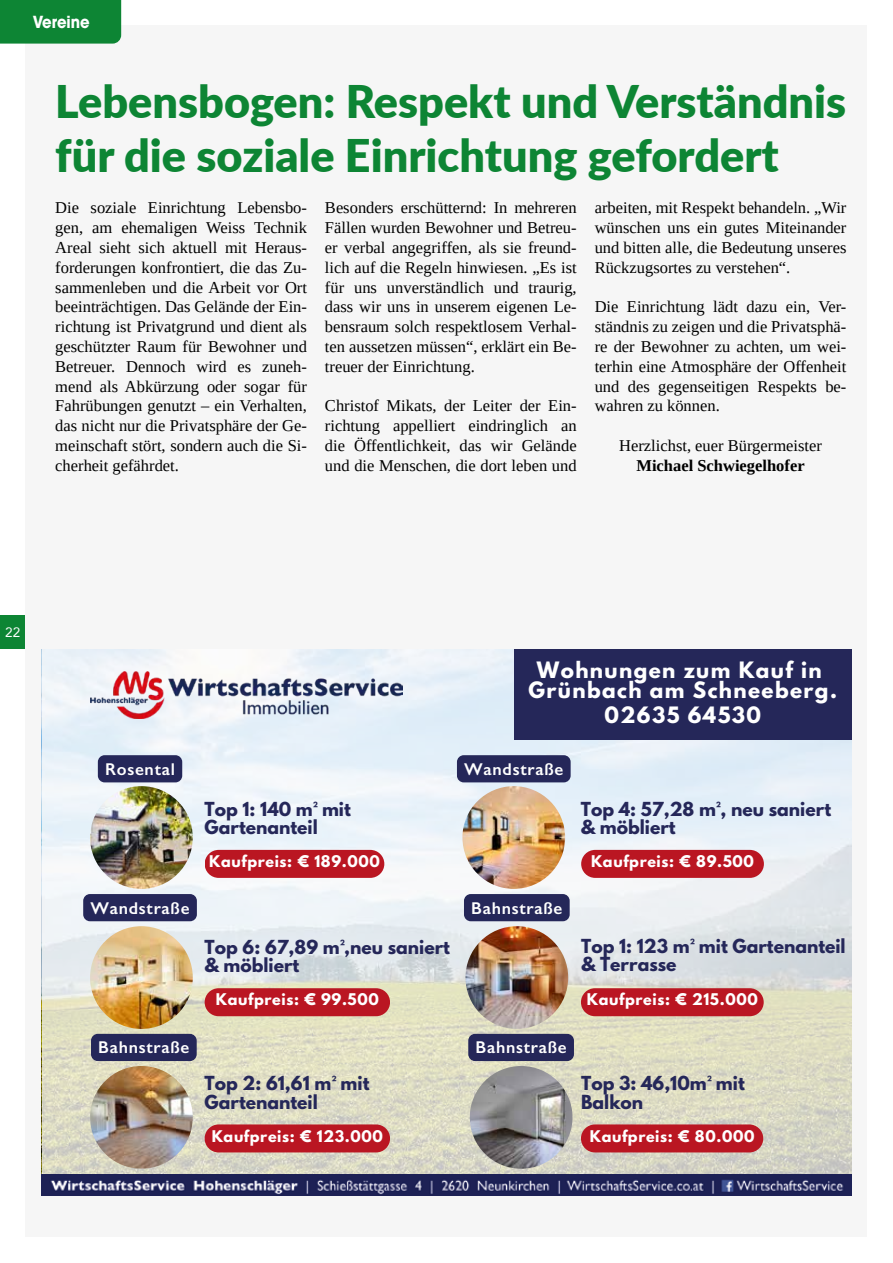
<style>
.page{position:relative;width:893px;height:1263px;background:#fff}
.page>*{position:absolute;margin:0;border:0;box-sizing:border-box;transform-origin:0 0}
.t1{font:900 45px/54px "Lato";color:#0d8534}
.t2{font:700 19.95px/19.4px "League Spartan";letter-spacing:.07em;color:#fff;text-align:center}
.t3{font:700 17.1px/18.1px "League Spartan";color:#252759}
.t4{font:600 17.1px "Gill Sans";letter-spacing:.045em;color:#fff}
.t5{font:16.5px/19.8px "Liberation Serif";color:#000;text-align:justify}
.t6{font:700 16.5px "Liberation Serif";color:#000}
.t7{font:700 16.5px "ITC Avant Garde Pro";color:#fff;scale:.9 1}
.t8{font:700 14.25px "League Spartan";letter-spacing:.045em;color:#fff}
.t9{font:13.5px "Avenir";color:#fff}
</style>
<div class="page">
<div style="left:0;top:615px;width:26px;height:33px;background:#0d8534"></div>
<div style="left:26px;top:26px;width:841px;height:1211px;background:#f6f6f6"></div>
<div style="left:0;top:0;width:121px;height:44px;background:#0d8534"></div>
<svg style="left:42px;top:649px;width:809px;height:526px"></svg>
<img style="left:42px;top:1175px;width:809px;height:21px">
<img style="left:90px;top:671px;width:313px;height:47px">
<img style="left:90px;top:786px;width:103px;height:103px;border-radius:51px">
<div style="left:205px;top:850px;width:179px;height:28px;background:#ba1622;border-radius:14px"></div>
<div style="left:581px;top:850px;width:183px;height:28px;background:#ba1622;border-radius:14px"></div>
<div style="left:205px;top:988px;width:185px;height:28px;background:#ba1622;border-radius:14px"></div>
<div style="left:581px;top:988px;width:183px;height:28px;background:#ba1622;border-radius:14px"></div>
<div style="left:205px;top:1124px;width:185px;height:28px;background:#ba1622;border-radius:14px"></div>
<div style="left:581px;top:1124px;width:182px;height:28px;background:#ba1622;border-radius:14px"></div>
<img style="left:462px;top:786px;width:103px;height:103px;border-radius:51px">
<img style="left:90px;top:926px;width:103px;height:103px;border-radius:51px">
<img style="left:465px;top:926px;width:103px;height:103px;border-radius:51px">
<img style="left:90px;top:1066px;width:103px;height:102px;border-radius:50px">
<img style="left:470px;top:1066px;width:102px;height:103px;border-radius:51px">
<div style="left:514px;top:649px;width:337px;height:90px;background:#252759"></div>
<div style="left:98px;top:755px;width:84px;height:27px;background:#252759;border-radius:7px"></div>
<div style="left:457px;top:755px;width:114px;height:27px;background:#252759;border-radius:7px"></div>
<div style="left:83px;top:894px;width:114px;height:27px;background:#252759;border-radius:7px"></div>
<div style="left:464px;top:894px;width:106px;height:27px;background:#252759;border-radius:7px"></div>
<div style="left:91px;top:1034px;width:106px;height:27px;background:#252759;border-radius:7px"></div>
<div style="left:468px;top:1034px;width:106px;height:27px;background:#252759;border-radius:7px"></div>
<p class="t7" style="left:33px;top:11px;width:65px">Vereine</p>
<h1 class="t1" style="left:55px;top:73px;width:792px">Lebensbogen: Respekt und Verständnis für die soziale Einrichtung gefordert</h1>
<p class="t5" style="left:55px;top:198px;width:253px">Die soziale Einrichtung Lebensbo&shy;gen, am ehemaligen Weiss Technik Areal sieht sich aktuell mit Heraus&shy;forderungen konfrontiert, die das Zu&shy;sammenleben und die Arbeit vor Ort beeinträchtigen. Das Gelände der Ein&shy;richtung ist Privatgrund und dient als geschützter Raum für Bewohner und Betreuer. Dennoch wird es zuneh&shy;mend als Abkürzung oder sogar für Fahrübungen genutzt – ein Verhalten, das nicht nur die Privatsphäre der Ge&shy;meinschaft stört, sondern auch die Si&shy;cherheit gefährdet.</p>
<p class="t5" style="left:325px;top:198px;width:253px">Besonders erschütternd: In mehreren Fällen wurden Bewohner und Betreu&shy;er verbal angegriffen, als sie freund&shy;lich auf die Regeln hinwiesen. „Es ist für uns unverständlich und traurig, dass wir uns in unserem eigenen Le&shy;bensraum solch respektlosem Verhal&shy;ten aussetzen müssen“, erklärt ein Be&shy;treuer der Einrichtung.</p>
<p class="t5" style="left:595px;top:198px;width:253px">arbeiten, mit Respekt behandeln. „Wir wünschen uns ein gutes Miteinander und bitten alle, die Bedeutung unseres Rückzugsortes zu verstehen“.</p>
<p class="t5" style="left:595px;top:297px;width:253px">Die Einrichtung lädt dazu ein, Ver&shy;ständnis zu zeigen und die Privatsphä&shy;re der Bewohner zu achten, um wei&shy;terhin eine Atmosphäre der Offenheit und des gegenseitigen Respekts be&shy;wahren zu können.</p>
<p class="t5" style="left:619px;top:436px;width:204px">Herzlichst, euer Bürgermeister</p>
<p class="t6" style="left:636px;top:454px;width:170px">Michael Schwiegelhofer</p>
<p class="t5" style="left:325px;top:396px;width:253px">Christof Mikats, der Leiter der Ein&shy;richtung appelliert eindringlich an die Öffentlichkeit, das wir Gelände und die Menschen, die dort leben und</p>
<p class="t9" style="left:5px;top:621px;width:17px">22</p>
<p class="t2" style="left:529px;top:660px;width:310px">Wohnungen zum Kauf in<br>Grünbach am Schneeberg.</p>
<p class="t4" style="left:105px;top:758px;width:71px">Rosental</p>
<p class="t4" style="left:464px;top:758px;width:101px">Wandstraße</p>
<p class="t3" style="left:205px;top:799px;width:148px">Top 1: 140 m² mit<br>Gartenanteil</p>
<p class="t2" style="left:604px;top:705px;width:158px">02635 64530</p>
<p class="t3" style="left:581px;top:799px;width:252px">Top 4: 57,28 m², neu saniert &amp; möbliert</p>
<p class="t8" style="left:209px;top:850px;width:172px">Kaufpreis: € 189.000</p>
<p class="t8" style="left:591px;top:850px;width:164px">Kaufpreis: € 89.500</p>
<p class="t4" style="left:90px;top:897px;width:101px">Wandstraße</p>
<p class="t4" style="left:471px;top:897px;width:93px">Bahnstraße</p>
<p class="t3" style="left:205px;top:938px;width:247px">Top 6: 67,89 m²,neu saniert &amp; möbliert</p>
<p class="t3" style="left:581px;top:937px;width:266px">Top 1: 123 m² mit Gartenanteil &amp; Terrasse</p>
<p class="t8" style="left:216px;top:988px;width:164px">Kaufpreis: € 99.500</p>
<p class="t8" style="left:587px;top:988px;width:172px">Kaufpreis: € 215.000</p>
<p class="t4" style="left:98px;top:1037px;width:93px">Bahnstraße</p>
<p class="t4" style="left:475px;top:1037px;width:93px">Bahnstraße</p>
<p class="t3" style="left:205px;top:1074px;width:166px">Top 2: 61,61 m² mit<br>Gartenanteil</p>
<p class="t3" style="left:581px;top:1074px;width:165px">Top 3: 46,10m² mit<br>Balkon</p>
<p class="t8" style="left:212px;top:1125px;width:173px">Kaufpreis: € 123.000</p>
<p class="t8" style="left:590px;top:1125px;width:166px">Kaufpreis: € 80.000</p>
</div>
